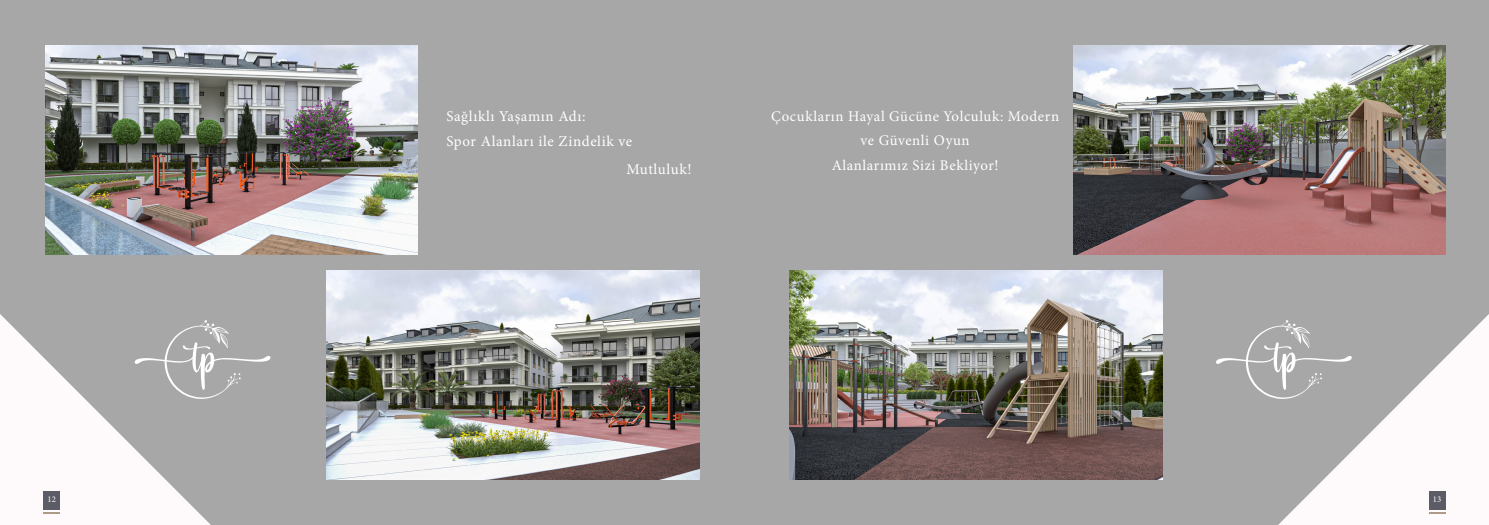
<style>
.page{position:relative;width:1489px;height:525px;background:#fff}
.page>*{position:absolute;margin:0;border:0;box-sizing:border-box;transform-origin:0 0}
.t1{font:15px "Minion Pro";letter-spacing:.04em;color:#fff}
.t2{font:14.75px/24.4px "Minion Pro";letter-spacing:.04em;color:#fff;text-align:center}
.t3{font:8.75px "Minion Pro";color:#fff}
</style>
<div class="page">
<div style="left:0;top:0;width:1488px;height:524px;background:#a7a7a7"></div>
<img style="left:45px;top:45px;width:372px;height:210px">
<img style="left:1073px;top:45px;width:372px;height:210px">
<img style="left:327px;top:270px;width:372px;height:209px">
<img style="left:789px;top:270px;width:373px;height:209px">
<svg style="left:1279px;top:315px;width:209px;height:209px;fill:#fefafc"></svg>
<svg style="left:0;top:314px;width:210px;height:210px;fill:#fefafc"></svg>
<svg style="left:135px;top:320px;width:135px;height:79px"></svg>
<svg style="left:1216px;top:320px;width:135px;height:79px"></svg>
<div style="left:1428px;top:491px;width:17px;height:18px;background:#5b5c66"></div>
<svg style="left:1428px;top:512px;width:17px;height:1px"></svg>
<div style="left:43px;top:491px;width:17px;height:18px;background:#5b5c66"></div>
<svg style="left:43px;top:512px;width:17px;height:1px"></svg>
<p class="t1" style="left:446px;top:106px;width:141px">Sağlıklı Yaşamın Adı:</p>
<p class="t1" style="left:446px;top:131px;width:187px">Spor Alanları ile Zindelik ve</p>
<p class="t1" style="left:626px;top:159px;width:67px">Mutluluk!</p>
<p class="t2" style="left:771px;top:104px;width:289px">Çocukların Hayal Gücüne Yolculuk: Modern ve Güvenli Oyun</p>
<p class="t2" style="left:831px;top:152px;width:168px">Alanlarımız Sizi Bekliyor!</p>
<p class="t3" style="left:47px;top:493px;width:10px">12</p>
<p class="t3" style="left:1432px;top:493px;width:10px">13</p>
</div>
